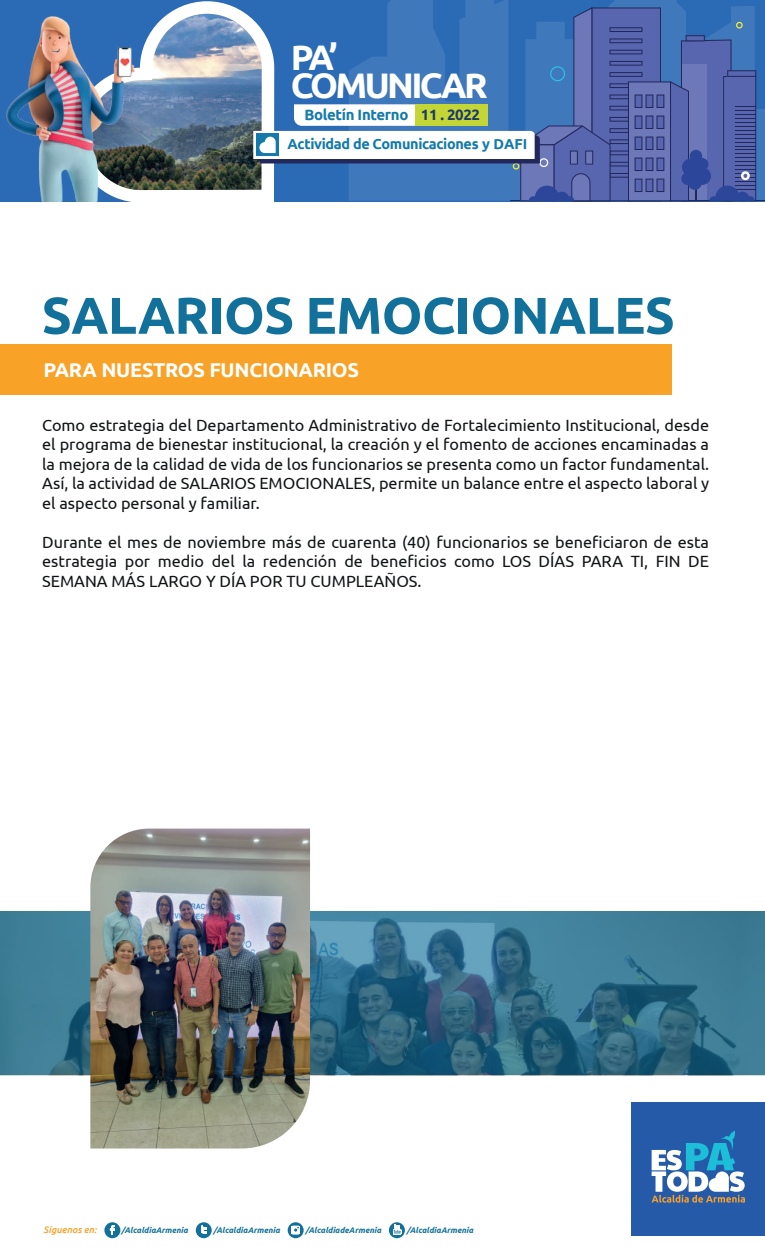
<style>
.page{position:relative;width:765px;height:1260px;background:#fff}
.page>*{position:absolute;margin:0;border:0;box-sizing:border-box;transform-origin:0 0}
.t1{font:700 51.62px "Ubuntu";letter-spacing:-.01em;color:#12719a}
.t2{font:700 35.5px/28px "Ubuntu";letter-spacing:-.075em;color:#fff}
.t3{font:700 20px "Ubuntu";letter-spacing:-.01em;color:#fff}
.t4{font:16.25px/19.5px "Ubuntu";color:#111416;text-align:justify}
.t5{font:700 15px "Ubuntu";letter-spacing:-.025em;color:#167aab}
.t6{font:700 15px "Ubuntu";letter-spacing:-.025em;color:#1d396c}
.t7{font:700 14.38px "Ubuntu";letter-spacing:-.025em;color:#147aab}
.t8{font:italic 500 9.5px "Ubuntu";color:#f8a227}
.t9{font:italic 700 8.12px "Ubuntu";color:#12719a}
</style>
<div class="page">
<div style="left:632px;top:1102px;width:133px;height:133px;background:#255aa9"></div>
<svg style="left:652px;top:1131px;width:93px;height:72px"></svg>
<div style="left:104px;top:1222px;width:16px;height:16px;background:#12719a;border-radius:50%"></div>
<svg style="left:110px;top:1225px;width:5px;height:10px"></svg>
<svg style="left:196px;top:1222px;width:16px;height:16px"></svg>
<svg style="left:201px;top:1226px;width:6px;height:7px"></svg>
<svg style="left:288px;top:1222px;width:16px;height:16px"></svg>
<div style="left:292px;top:1226px;width:8px;height:8px;background:#fff"></div>
<svg style="left:294px;top:1226px;width:5px;height:6px"></svg>
<svg style="left:389px;top:1222px;width:16px;height:16px"></svg>
<svg style="left:393px;top:1225px;width:8px;height:11px"></svg>
<img style="left:74px;top:1px;width:200px;height:201px">
<svg style="left:349px;top:0;width:416px;height:200px;background:#336fb6"></svg>
<hr style="left:511px;top:200px;width:254px;height:1px;background:#22275c">
<svg style="left:253px;top:7px;width:503px;height:194px;background:#5c7fb7"></svg>
<img style="left:0;top:6px;width:142px;height:195px">
<img style="left:0;top:911px;width:765px;height:164px">
<img style="left:90px;top:829px;width:220px;height:320px">
<div style="left:0;top:344px;width:672px;height:51px;background:#f8a227"></div>
<h2 class="t2" style="left:291px;top:43px;width:199px">PA’<br>COMUNICAR</h2>
<p class="t5" style="left:304px;top:105px;width:106px">Boletín Interno</p>
<p class="t7" style="left:288px;top:135px;width:241px">Actividad de Comunicaciones y DAFI</p>
<p class="t6" style="left:421px;top:105px;width:61px">11 . 2022</p>
<h1 class="t1" style="left:42px;top:284px;width:635px">SALARIOS EMOCIONALES</h1>
<p class="t3" style="left:43px;top:358px;width:317px">PARA NUESTROS FUNCIONARIOS</p>
<p class="t4" style="left:42px;top:415px;width:668px">Como estrategia del Departamento Administrativo de Fortalecimiento Institucional, desde el programa de bienestar institucional, la creación y el fomento de acciones encaminadas a la mejora de la calidad de vida de los funcionarios se presenta como un factor fundamental.<br>Así, la actividad de SALARIOS EMOCIONALES, permite un balance entre el aspecto laboral y el aspecto personal y familiar.</p>
<p class="t4" style="left:42px;top:532px;width:668px">Durante el mes de noviembre más de cuarenta (40) funcionarios se beneficiaron de esta estrategia por medio del la redención de beneficios como LOS DÍAS PARA TI, FIN DE SEMANA MÁS LARGO Y DÍA POR TU CUMPLEAÑOS.</p>
<p class="t8" style="left:44px;top:1224px;width:54px">Síguenos en:</p>
<p class="t9" style="left:122px;top:1225px;width:68px">/AlcaldiaArmenia</p>
<p class="t9" style="left:213px;top:1225px;width:68px">/AlcaldiaArmenia</p>
<p class="t9" style="left:306px;top:1225px;width:77px">/AlcaldiadeArmenia</p>
<p class="t9" style="left:407px;top:1225px;width:68px">/AlcaldiaArmenia</p>
</div>
